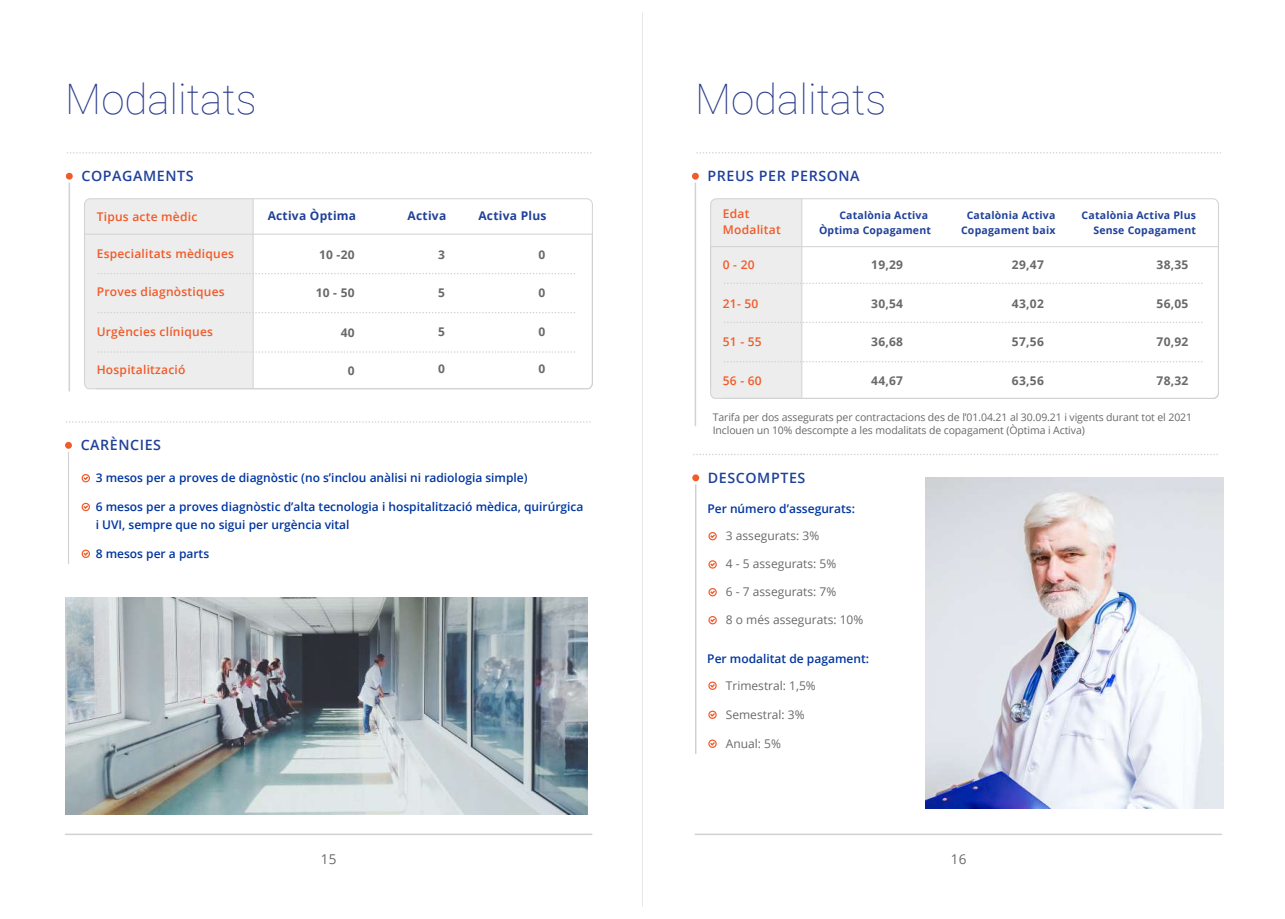
<style>
.page{position:relative;width:1285px;height:919px;background:#fff}
.page>*{position:absolute;margin:0;border:0;box-sizing:border-box;transform-origin:0 0}
.t1{font:100 42px "Roboto";color:#2a3c8c}
.t2{font:600 14.25px "Open Sans";letter-spacing:.04em;color:#20419a}
.t3{font:13.5px "Open Sans";color:#69696c}
.t4{font:600 12px/18px "Open Sans";color:#0036a0}
.t5{font:600 12px/16.5px "Open Sans";letter-spacing:.02em;color:#f15a29}
.t6{font:12px "Open Sans";color:#69696c}
.t7{font:700 12px "Open Sans";letter-spacing:.02em;color:#69696c}
.t8{font:700 12px "Open Sans";letter-spacing:.02em;color:#20419a}
.t9{font:10.5px/12.6px "Open Sans";letter-spacing:-.01em;color:#69696c}
.t10{font:700 10.5px/15.3px "Open Sans";letter-spacing:.02em;color:#20419a;text-align:right}
</style>
<div class="page">
<hr style="left:68px;top:445px;width:1px;height:118px;background:#d1d2d4">
<svg style="left:65px;top:441px;width:7px;height:10px"></svg>
<svg style="left:66px;top:421px;width:524px;height:1px"></svg>
<svg style="left:82px;top:474px;width:8px;height:8px"></svg>
<svg style="left:82px;top:503px;width:8px;height:8px"></svg>
<svg style="left:82px;top:549px;width:8px;height:9px"></svg>
<hr style="left:68px;top:176px;width:2px;height:215px;background:#d1d2d4">
<svg style="left:65px;top:172px;width:8px;height:11px"></svg>
<hr style="left:65px;top:833px;width:526px;height:2px;background:#d1d2d4">
<svg style="left:67px;top:152px;width:521px;height:1px"></svg>
<hr style="left:695px;top:833px;width:526px;height:2px;background:#d1d2d4">
<svg style="left:696px;top:152px;width:522px;height:1px"></svg>
<img style="left:66px;top:597px;width:521px;height:217px">
<img style="left:925px;top:478px;width:298px;height:330px">
<hr style="left:642px;top:13px;width:1px;height:893px;background:#e6e7e9">
<svg style="left:88px;top:198px;width:505px;height:191px"></svg>
<svg style="left:84px;top:199px;width:491px;height:190px"></svg>
<hr style="left:252px;top:199px;width:1px;height:190px;background:#d1d2d4">
<hr style="left:695px;top:478px;width:1px;height:275px;background:#d1d2d4">
<svg style="left:692px;top:474px;width:8px;height:10px"></svg>
<svg style="left:693px;top:454px;width:522px;height:1px"></svg>
<hr style="left:694px;top:176px;width:2px;height:249px;background:#d1d2d4">
<svg style="left:692px;top:172px;width:7px;height:11px"></svg>
<svg style="left:708px;top:532px;width:8px;height:8px"></svg>
<svg style="left:708px;top:560px;width:8px;height:8px"></svg>
<svg style="left:708px;top:588px;width:8px;height:8px"></svg>
<svg style="left:708px;top:616px;width:8px;height:8px"></svg>
<svg style="left:708px;top:681px;width:8px;height:8px"></svg>
<svg style="left:708px;top:710px;width:8px;height:9px"></svg>
<svg style="left:708px;top:739px;width:8px;height:8px"></svg>
<svg style="left:713px;top:198px;width:506px;height:201px"></svg>
<svg style="left:710px;top:199px;width:493px;height:199px"></svg>
<h1 class="t1" style="left:65px;top:69px;width:193px">Modalitats</h1>
<p class="t2" style="left:81px;top:166px;width:114px">COPAGAMENTS</p>
<p class="t5" style="left:97px;top:208px;width:102px">Tipus acte mèdic</p>
<p class="t5" style="left:97px;top:245px;width:139px">Especialitats mèdiques</p>
<p class="t5" style="left:97px;top:283px;width:129px">Proves diagnòstiques</p>
<p class="t5" style="left:97px;top:323px;width:118px">Urgències clíniques</p>
<p class="t5" style="left:97px;top:361px;width:90px">Hospitalització</p>
<p class="t8" style="left:268px;top:207px;width:90px">Activa Òptima</p>
<p class="t7" style="left:319px;top:246px;width:37px">10 -20</p>
<p class="t7" style="left:316px;top:284px;width:40px">10 - 50</p>
<p class="t7" style="left:341px;top:324px;width:15px">40</p>
<p class="t7" style="left:348px;top:362px;width:8px">0</p>
<p class="t8" style="left:407px;top:207px;width:40px">Activa</p>
<p class="t7" style="left:438px;top:246px;width:8px">3</p>
<p class="t7" style="left:438px;top:284px;width:8px">5</p>
<p class="t7" style="left:438px;top:323px;width:8px">5</p>
<p class="t7" style="left:438px;top:360px;width:8px">0</p>
<p class="t8" style="left:478px;top:207px;width:69px">Activa Plus</p>
<p class="t7" style="left:538px;top:246px;width:8px">0</p>
<p class="t7" style="left:538px;top:284px;width:8px">0</p>
<p class="t7" style="left:538px;top:323px;width:8px">0</p>
<p class="t7" style="left:538px;top:360px;width:8px">0</p>
<p class="t2" style="left:81px;top:435px;width:82px">CARÈNCIES</p>
<p class="t4" style="left:96px;top:468px;width:433px">3 mesos per a proves de diagnòstic (no s’inclou anàlisi ni radiologia simple)</p>
<p class="t4" style="left:96px;top:497px;width:489px">6 mesos per a proves diagnòstic d’alta tecnologia i hospitalització mèdica, quirúrgica i UVI, sempre que no sigui per urgència vital</p>
<p class="t4" style="left:96px;top:544px;width:115px">8 mesos per a parts</p>
<p class="t3" style="left:321px;top:849px;width:17px">15</p>
<h1 class="t1" style="left:695px;top:69px;width:193px">Modalitats</h1>
<p class="t2" style="left:707px;top:166px;width:154px">PREUS PER PERSONA</p>
<p class="t5" style="left:722px;top:205px;width:59px">Edat<br>Modalitat</p>
<p class="t5" style="left:722px;top:256px;width:33px">0 - 20</p>
<p class="t5" style="left:722px;top:294px;width:37px">21- 50</p>
<p class="t5" style="left:722px;top:333px;width:40px">51 - 55</p>
<p class="t5" style="left:722px;top:372px;width:40px">56 - 60</p>
<p class="t10" style="left:818px;top:207px;width:113px">Catalònia Activa<br>Òptima Copagament</p>
<p class="t10" style="left:960px;top:207px;width:96px;text-align:center">Catalònia Activa<br>Copagament baix</p>
<p class="t10" style="left:1081px;top:207px;width:116px">Catalònia Activa Plus<br>Sense Copagament</p>
<p class="t7" style="left:871px;top:256px;width:33px">19,29</p>
<p class="t7" style="left:871px;top:295px;width:33px">30,54</p>
<p class="t7" style="left:871px;top:333px;width:33px">36,68</p>
<p class="t7" style="left:871px;top:372px;width:33px">44,67</p>
<p class="t7" style="left:1011px;top:256px;width:33px">29,47</p>
<p class="t7" style="left:1011px;top:295px;width:33px">43,02</p>
<p class="t7" style="left:1011px;top:333px;width:33px">57,56</p>
<p class="t7" style="left:1011px;top:372px;width:33px">63,56</p>
<p class="t7" style="left:1156px;top:256px;width:33px">38,35</p>
<p class="t7" style="left:1156px;top:295px;width:33px">56,05</p>
<p class="t7" style="left:1156px;top:333px;width:33px">70,92</p>
<p class="t7" style="left:1156px;top:372px;width:33px">78,32</p>
<p class="t9" style="left:712px;top:411px;width:481px">Tarifa per dos assegurats per contractacions des de l’01.04.21 al 30.09.21 i vigents durant tot el 2021<br>Inclouen un 10% descompte a les modalitats de copagament (Òptima i Activa)</p>
<p class="t2" style="left:707px;top:467px;width:99px">DESCOMPTES</p>
<p class="t4" style="left:707px;top:500px;width:149px">Per número d’assegurats:</p>
<p class="t6" style="left:725px;top:527px;width:95px">3 assegurats: 3%</p>
<p class="t6" style="left:725px;top:555px;width:112px">4 - 5 assegurats: 5%</p>
<p class="t6" style="left:725px;top:583px;width:112px">6 - 7 assegurats: 7%</p>
<p class="t6" style="left:725px;top:611px;width:139px">8 o més assegurats: 10%</p>
<p class="t4" style="left:707px;top:649px;width:163px">Per modalitat de pagament:</p>
<p class="t6" style="left:725px;top:677px;width:91px">Trimestral: 1,5%</p>
<p class="t6" style="left:725px;top:706px;width:80px">Semestral: 3%</p>
<p class="t6" style="left:725px;top:735px;width:57px">Anual: 5%</p>
<p class="t3" style="left:950px;top:849px;width:17px">16</p>
</div>
